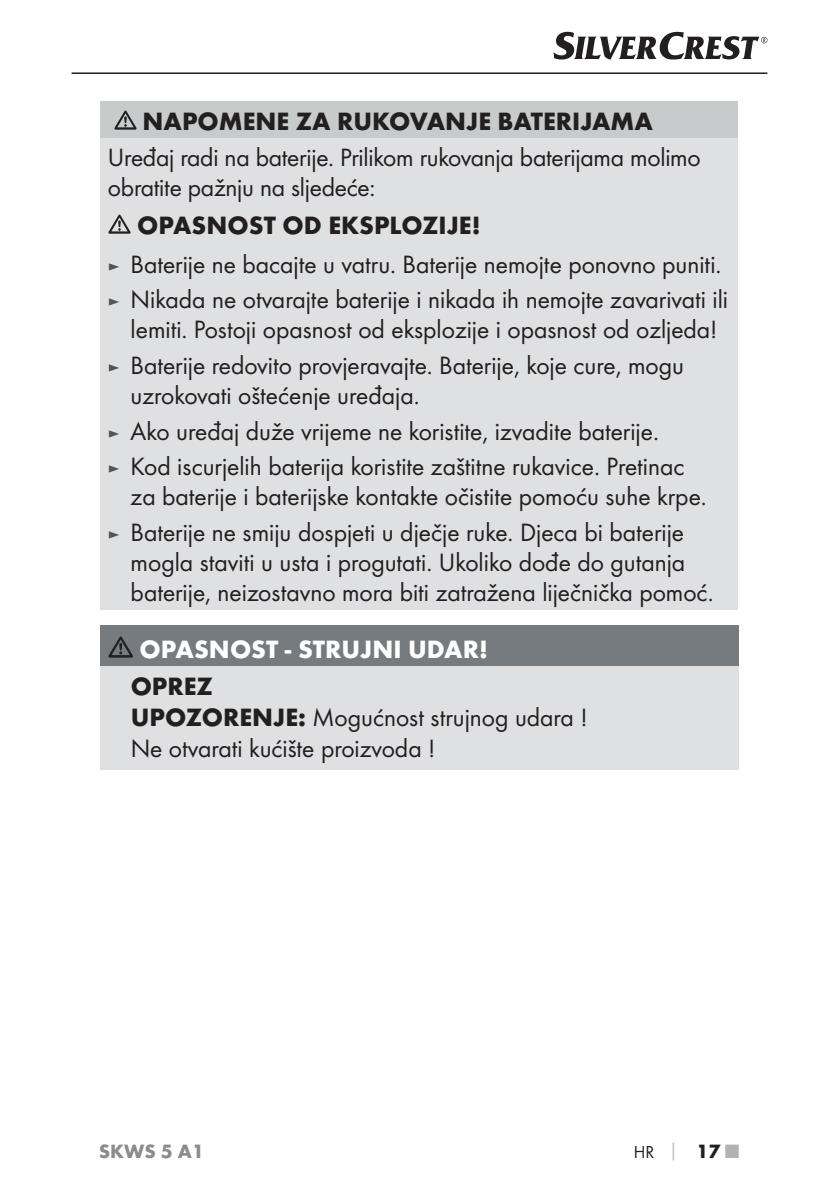
<style>
.page{position:relative;width:839px;height:1190px;background:#fff}
.page>*{position:absolute;margin:0;border:0;box-sizing:border-box;transform-origin:0 0}
.t1{font:26px/35.6px "Futura Boo";color:#231f20}
.t2{font:700 26px "Futura";color:#231f20}
.t3{font:700 26px "Futura";color:#fff}
.t4{font:700 20px "Futura";color:#888d91}
.t5{font:18px "Futura Boo";color:#231f20}
.s1{font-size:18px;color:#505457}
.s2{font-family:"Futura";font-weight:700}
.s3{font-family:"Futura";font-weight:700;color:#afb3b6}
.s4{font-family:"Futura";font-weight:700;font-size:20px}
.s5{font-family:"Futura";font-weight:700;font-size:20px;color:#afb3b6}
</style>
<div class="page">
<hr style="left:71px;top:72px;width:696px;height:2px;background:#231f20">
<svg style="left:553px;top:32px;width:214px;height:28px"></svg>
<div style="left:100px;top:102px;width:636px;height:36px;background:#c7cbcc"></div>
<div style="left:100px;top:138px;width:636px;height:471px;background:#dee0e1"></div>
<svg style="left:114px;top:111px;width:22px;height:19px"></svg>
<svg style="left:108px;top:215px;width:22px;height:19px"></svg>
<div style="left:100px;top:625px;width:638px;height:41px;background:#757b7f"></div>
<div style="left:100px;top:666px;width:638px;height:103px;background:#dee0e1"></div>
<svg style="left:108px;top:636px;width:25px;height:21px"></svg>
<p class="t2" style="left:142px;top:111px;width:511px">NAPOMENE ZA RUKOVANJE BATERIJAMA</p>
<p class="t1" style="left:108px;top:143px;width:594px;line-height:30px">Uređaj radi na baterije. Prilikom rukovanja baterijama molimo obratite pažnju na sljedeće:</p>
<p class="t2" style="left:137px;top:215px;width:345px">OPASNOST OD EKSPLOZIJE!</p>
<p class="t1" style="left:108px;top:248px;width:621px"><span class="s1">►</span> Baterije ne bacajte u vatru. Baterije nemojte ponovno puniti. <span class="s1">►</span> Nikada ne otvarajte baterije i nikada ih nemojte zavarivati ili</p>
<p class="t1" style="left:108px;top:313px;width:610px;text-indent:23px">lemiti. Postoji opasnost od eksplozije i opasnost od ozljeda! <span class="s1">►</span> Baterije redovito provjeravajte. Baterije, koje cure, mogu</p>
<p class="t1" style="left:108px;top:379px;width:577px;text-indent:23px">uzrokovati oštećenje uređaja.<br><span class="s1">►</span> Ako uređaj duže vrijeme ne koristite, izvadite baterije.<br><span class="s1">►</span> Kod iscurjelih baterija koristite zaštitne rukavice. Pretinac</p>
<p class="t1" style="left:108px;top:480px;width:600px;text-indent:23px">za baterije i baterijske kontakte očistite pomoću suhe krpe. <span class="s1">►</span> Baterije ne smiju dospjeti u dječje ruke. Djeca bi baterije</p>
<p class="t1" style="left:130px;top:549px;width:584px;line-height:30px">mogla staviti u usta i progutati. Ukoliko dođe do gutanja baterije, neizostavno mora biti zatražena liječnička pomoć.</p>
<p class="t3" style="left:139px;top:639px;width:349px">OPASNOST - STRUJNI UDAR!</p>
<p class="t2" style="left:131px;top:676px;width:84px">OPREZ</p>
<p class="t1" style="left:131px;top:703px;width:458px;line-height:31.2px"><span class="s2">UPOZORENJE:</span> Mogućnost strujnog udara !<br>Ne otvarati kućište proizvoda !</p>
<p class="t4" style="left:99px;top:1143px;width:107px">SKWS 5 A1</p>
<p class="t5" style="left:633px;top:1143px;width:106px">HR <span class="s3">│</span> <span class="s4">17</span> <span class="s5">■</span></p>
</div>
